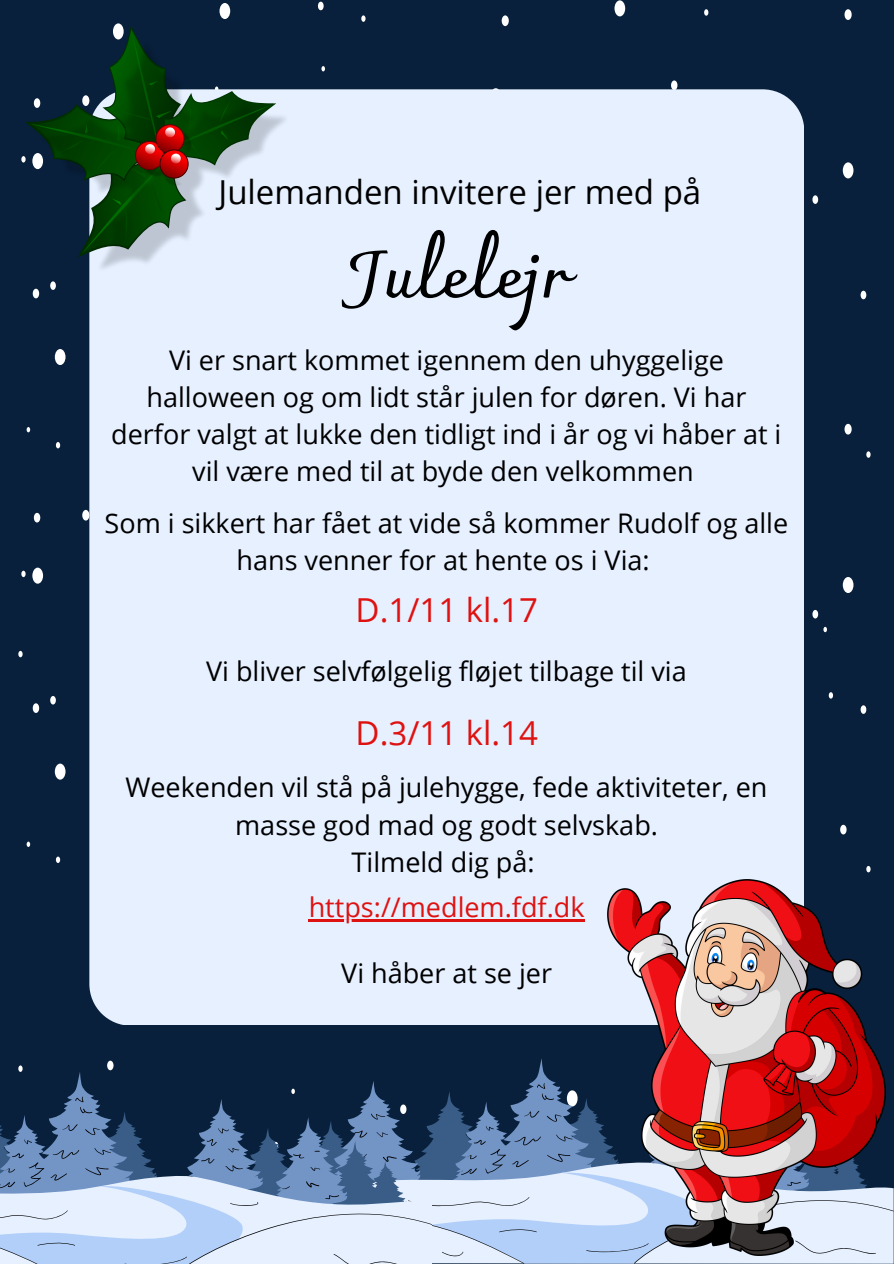
<style>
.page{position:relative;width:894px;height:1264px;background:#fff}
.page>*{position:absolute;margin:0;border:0;box-sizing:border-box;transform-origin:0 0}
.t1{font:700 66px "Charmonman";color:#000}
.t2{font:33px "Open Sans";color:#000}
.t3{font:33px "Open Sans";color:#de1210}
.t4{font:27px/37.2px "Open Sans";color:#000;text-align:center}
.t5{font:27px "Open Sans";color:#de1210}
</style>
<div class="page">
<div style="left:0;top:0;width:893px;height:1263px;background:#08203b"></div>
<svg style="left:18px;top:1065px;width:5px;height:6px"></svg>
<div style="left:107px;top:1060px;width:6px;height:10px;background:#fff;border-radius:50%"></div>
<div style="left:82px;top:510px;width:7px;height:10px;background:#fff;border-radius:50%"></div>
<div style="left:32px;top:567px;width:11px;height:16px;background:#fff;border-radius:50%"></div>
<div style="left:50px;top:696px;width:6px;height:8px;background:#fff;border-radius:50%"></div>
<div style="left:842px;top:577px;width:11px;height:16px;background:#fff;border-radius:50%"></div>
<svg style="left:860px;top:705px;width:6px;height:9px"></svg>
<svg style="left:27px;top:841px;width:3px;height:6px"></svg>
<svg style="left:34px;top:513px;width:6px;height:9px"></svg>
<svg style="left:56px;top:856px;width:4px;height:7px"></svg>
<svg style="left:866px;top:866px;width:4px;height:6px"></svg>
<svg style="left:844px;top:424px;width:7px;height:10px"></svg>
<svg style="left:812px;top:610px;width:5px;height:8px"></svg>
<div style="left:55px;top:763px;width:10px;height:16px;background:#fff;border-radius:50%"></div>
<svg style="left:21px;top:570px;width:5px;height:7px"></svg>
<svg style="left:33px;top:703px;width:6px;height:10px"></svg>
<svg style="left:18px;top:651px;width:5px;height:6px"></svg>
<svg style="left:828px;top:692px;width:4px;height:6px"></svg>
<svg style="left:840px;top:824px;width:6px;height:10px"></svg>
<div style="left:50px;top:281px;width:6px;height:9px;background:#fff;border-radius:50%"></div>
<div style="left:842px;top:162px;width:11px;height:16px;background:#fff;border-radius:50%"></div>
<svg style="left:860px;top:291px;width:6px;height:8px"></svg>
<svg style="left:27px;top:427px;width:3px;height:5px"></svg>
<svg style="left:113px;top:23px;width:11px;height:16px"></svg>
<svg style="left:823px;top:627px;width:3px;height:5px"></svg>
<svg style="left:56px;top:442px;width:4px;height:6px"></svg>
<svg style="left:866px;top:451px;width:4px;height:7px"></svg>
<svg style="left:844px;top:9px;width:7px;height:11px"></svg>
<svg style="left:812px;top:195px;width:5px;height:9px"></svg>
<svg style="left:704px;top:9px;width:4px;height:7px"></svg>
<svg style="left:671px;top:80px;width:6px;height:9px"></svg>
<div style="left:219px;top:3px;width:11px;height:16px;background:#fff;border-radius:50%"></div>
<svg style="left:321px;top:66px;width:4px;height:5px"></svg>
<div style="left:614px;top:0;width:11px;height:16px;background:#fff;border-radius:50%"></div>
<div style="left:55px;top:349px;width:10px;height:16px;background:#fff;border-radius:50%"></div>
<svg style="left:33px;top:289px;width:6px;height:9px"></svg>
<div style="left:501px;top:15px;width:7px;height:11px;background:#fff;border-radius:50%"></div>
<svg style="left:361px;top:15px;width:4px;height:7px"></svg>
<svg style="left:318px;top:2px;width:5px;height:8px"></svg>
<svg style="left:370px;top:1083px;width:523px;height:180px"></svg>
<svg style="left:19px;top:1071px;width:276px;height:25px"></svg>
<svg style="left:432px;top:1167px;width:273px;height:96px;background:#c7d9f3"></svg>
<svg style="left:0;top:1096px;width:432px;height:167px"></svg>
<div style="left:89px;top:89px;width:715px;height:935px;background:#e6f0ff"></div>
<img style="left:607px;top:879px;width:277px;height:376px">
<div style="left:89px;top:89px;width:203px;height:186px;background:#e6f0ff"></div>
<svg style="left:21px;top:26px;width:258px;height:234px"></svg>
<hr style="left:309px;top:919px;width:275px;height:3px;background:#de1210">
<h2 class="t2" style="left:218px;top:169px;width:484px">Julemanden invitere jer med på</h2>
<p class="t1" style="left:348px;top:236px;width:220px">Julelejr</p>
<p class="t4" style="left:111px;top:341px;width:671px">Vi er snart kommet igennem den uhyggelige halloween og om lidt står julen for døren. Vi har derfor valgt at lukke den tidligt ind i år og vi håber at i vil være med til at byde den velkommen</p>
<h1 class="t4" style="left:105px;top:503px;width:685px">Som i sikkert har fået at vide så kommer Rudolf og alle hans venner for at hente os i Via:</h1>
<p class="t3" style="left:355px;top:587px;width:184px">D.1/11 kl.17</p>
<p class="t4" style="left:206px;top:652px;width:482px">Vi bliver selvfølgelig fløjet tilbage til via</p>
<p class="t3" style="left:355px;top:709px;width:184px">D.3/11 kl.14</p>
<p class="t4" style="left:125px;top:768px;width:643px">Weekenden vil stå på julehygge, fede aktiviteter, en masse god mad og godt selvskab.</p>
<h2 class="t4" style="left:351px;top:842px;width:184px">Tilmeld dig på:</h2>
<p class="t5" style="left:309px;top:888px;width:277px">https://medlem.fdf.dk</p>
<h2 class="t4" style="left:341px;top:954px;width:212px">Vi håber at se jer</h2>
</div>
